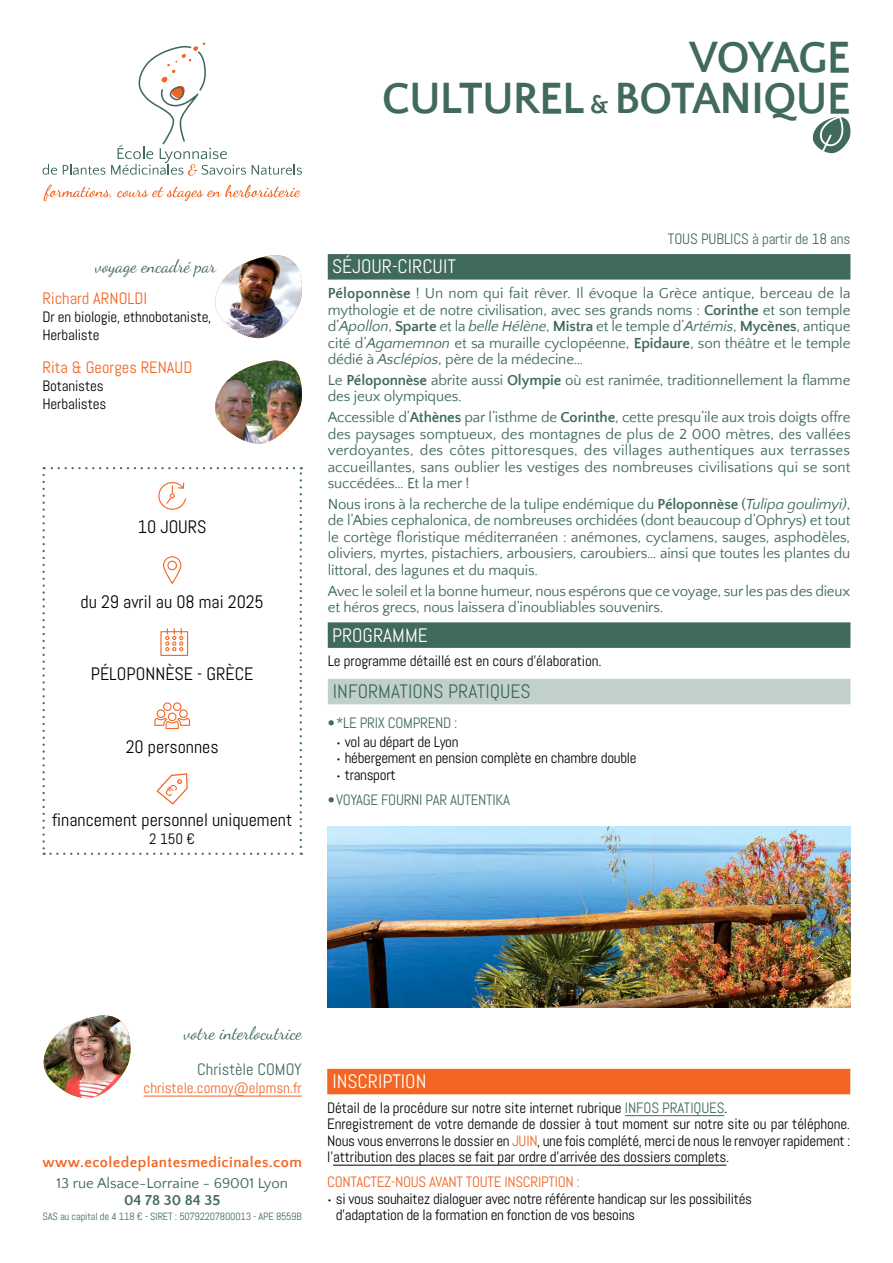
<style>
.page{position:relative;width:893px;height:1263px;background:#fff}
.page>*{position:absolute;margin:0;border:0;box-sizing:border-box;transform-origin:0 0}
.t1{font:700 45px/40.5px "Quattrocento Sans";letter-spacing:-.02em;color:#406a5a;text-align:right}
.t2{font:19.5px "Abel";color:#fff}
.t3{font:19.5px "Abel";color:#406a5a}
.t4{font:18px "Abel";color:#000}
.t5{font:18px "Dancing Script";color:#406a5a}
.t6{font:16.5px "Abel";color:#f26522}
.t7{font:16.5px "Abel";color:#406a5a}
.t8{font:15px/16.5px "Quattrocento Sans";letter-spacing:-.01em;color:#406a5a;text-align:justify}
.t9{font:15px/16.5px "Abel";letter-spacing:-.01em;color:#000}
.t10{font:15px "Abel";letter-spacing:-.01em;color:#406a5a}
.t11{font:15px "Abel";color:#f26522}
.t12{font:700 14.85px "Quattrocento Sans";letter-spacing:.03em;color:#f26522}
.t13{font:14.85px "Quattrocento Sans";color:#406a5a}
.t14{font:700 14.85px "Quattrocento Sans";color:#406a5a}
.t15{font:10.5px "Abel";letter-spacing:-.02em;color:#406a5a}
.s1{font-size:27px}
.s2{font-weight:700}
.s3{font-style:italic}
.s4{font-family:"Quattrocento Sans"}
.s5{color:#406a5a}
.s6{color:#f26522}
</style>
<div class="page">
<svg style="left:44px;top:185px;width:67px;height:16px"></svg>
<svg style="left:117px;top:185px;width:184px;height:16px"></svg>
<svg style="left:63px;top:164px;width:42px;height:11px"></svg>
<svg style="left:111px;top:43px;width:135px;height:133px"></svg>
<svg style="left:252px;top:164px;width:50px;height:11px"></svg>
<svg style="left:43px;top:164px;width:14px;height:11px"></svg>
<svg style="left:812px;top:117px;width:39px;height:37px"></svg>
<svg style="left:43px;top:467px;width:259px;height:388px"></svg>
<div style="left:328px;top:254px;width:522px;height:26px;background:#406a5a"></div>
<div style="left:328px;top:622px;width:522px;height:26px;background:#406a5a"></div>
<div style="left:328px;top:679px;width:522px;height:25px;background:#c1d1ca"></div>
<hr style="left:144px;top:1096px;width:158px;height:1px;background:#f26522">
<img style="left:44px;top:1015px;width:86px;height:84px">
<img style="left:215px;top:255px;width:87px;height:84px">
<img style="left:215px;top:361px;width:87px;height:83px">
<img style="left:327px;top:827px;width:523px;height:181px">
<div style="left:327px;top:1069px;width:523px;height:25px;background:#f26522"></div>
<hr style="left:625px;top:1115px;width:99px;height:1px;background:#406a5a">
<hr style="left:333px;top:1165px;width:393px;height:1px;background:#000">
<h1 class="t1" style="left:382px;top:39px;width:470px">Voyage<br>culturel <span class="s1">&amp;</span> botanique</h1>
<p class="t5" style="left:95px;top:252px;width:123px">voyage encadré par</p>
<p class="t6" style="left:43px;top:288px;width:106px">Richard ARNOLDI</p>
<p class="t9" style="left:43px;top:308px;width:170px;line-height:18px">Dr en biologie, ethnobotaniste,<br>Herbaliste</p>
<p class="t6" style="left:43px;top:357px;width:149px">Rita &amp; Georges RENAUD</p>
<p class="t9" style="left:43px;top:377px;width:65px;line-height:18px">Botanistes<br>Herbalistes</p>
<p class="t4" style="left:138px;top:516px;width:70px">10 JOURS</p>
<p class="t4" style="left:81px;top:590px;width:185px">du 29 avril au 08 mai 2025</p>
<p class="t4" style="left:91px;top:662px;width:164px">PÉLOPONNÈSE - GRÈCE</p>
<p class="t4" style="left:126px;top:735px;width:95px">20 personnes</p>
<p class="t4" style="left:52px;top:808px;width:242px">financement personnel uniquement</p>
<p class="t9" style="left:149px;top:831px;width:47px">2 150 €</p>
<p class="t10" style="left:668px;top:229px;width:184px">TOUS PUBLICS à partir de 18 ans</p>
<h2 class="t2" style="left:332px;top:254px;width:125px">SÉJOUR-CIRCUIT</h2>
<p class="t8" style="left:328px;top:286px;width:524px"><span class="s2">Péloponnèse</span> ! Un nom qui fait rêver. Il évoque la Grèce antique, berceau de la mythologie et de notre civilisation, avec ses grands noms : <span class="s2">Corinthe</span> et son temple d’<span class="s3">Apollon</span>, <span class="s2">Sparte</span> et la <span class="s3">belle Hélène</span>, <span class="s2">Mistra</span> et le temple d’<span class="s3">Artémis</span>, <span class="s2">Mycènes</span>, antique cité d’<span class="s3">Agamemnon</span> et sa muraille cyclopéenne, <span class="s2">Epidaure</span>, son théâtre et le temple dédié à <span class="s3">Asclépios</span>, père de la médecine…</p>
<p class="t8" style="left:328px;top:372px;width:524px">Le <span class="s2">Péloponnèse</span> abrite aussi <span class="s2">Olympie</span> où est ranimée, traditionnellement la flamme des jeux olympiques.</p>
<p class="t8" style="left:328px;top:409px;width:524px">Accessible d’<span class="s2">Athènes</span> par l’isthme de <span class="s2">Corinthe</span>, cette presqu’ile aux trois doigts offre des paysages somptueux, des montagnes de plus de 2 000 mètres, des vallées verdoyantes, des côtes pittoresques, des villages authentiques aux terrasses accueillantes, sans oublier les vestiges des nombreuses civilisations qui se sont succédées… Et la mer !</p>
<p class="t8" style="left:328px;top:496px;width:524px">Nous irons à la recherche de la tulipe endémique du <span class="s2">Péloponnèse</span> (<span class="s3">Tulipa goulimyi)</span>, de l’Abies cephalonica, de nombreuses orchidées (dont beaucoup d’Ophrys) et tout le cortège floristique méditerranéen : anémones, cyclamens, sauges, asphodèles, oliviers, myrtes, pistachiers, arbousiers, caroubiers… ainsi que toutes les plantes du littoral, des lagunes et du maquis.</p>
<p class="t8" style="left:328px;top:583px;width:524px">Avec le soleil et la bonne humeur, nous espérons que ce voyage, sur les pas des dieux et héros grecs, nous laissera d’inoubliables souvenirs.</p>
<h2 class="t2" style="left:332px;top:622px;width:11px">progr</h2>
<h2 class="t2" style="left:383px;top:622px;width:44px">amme</h2>
<p class="t9" style="left:328px;top:652px;width:275px">Le programme détaillé est en cours d’élaboration.</p>
<h2 class="t3" style="left:333px;top:679px;width:77px">in formations</h2>
<h2 class="t3" style="left:448px;top:679px;width:63px">prati ques</h2>
<p class="t10" style="left:328px;top:713px;width:93px">• *Le prix compren</p>
<p class="t10" style="left:443px;top:713px;width:16px">d :</p>
<p class="t9" style="left:336px;top:733px;width:124px"><span class="s4">•</span> vol au départ de Lyon</p>
<p class="t9" style="left:336px;top:750px;width:302px"><span class="s4">•</span> hébergement en pension complète en chambre double</p>
<p class="t9" style="left:336px;top:766px;width:61px"><span class="s4">•</span> transport</p>
<p class="t10" style="left:328px;top:790px;width:68px">• Voyage fourni</p>
<p class="t10" style="left:425px;top:790px;width:33px">par Autenti</p>
<p class="t10" style="left:496px;top:790px;width:16px">ka</p>
<p class="t5" style="left:184px;top:1019px;width:120px">votre interlocutrice</p>
<p class="t7" style="left:197px;top:1059px;width:105px">Christèle COMOY</p>
<p class="t11" style="left:144px;top:1079px;width:160px">christele.comoy@elpmsn.fr</p>
<p class="t12" style="left:43px;top:1154px;width:261px">www.ecoledeplantesmedicinales.com</p>
<p class="t13" style="left:56px;top:1175px;width:233px">13 rue Alsace-Lorraine - 69001 Lyon</p>
<p class="t14" style="left:124px;top:1193px;width:98px">04 78 30 84 35</p>
<p class="t15" style="left:43px;top:1210px;width:261px">SAS au capital de 4 118 € - SIRET : 50792207800013 - APE 8559B</p>
<h2 class="t2" style="left:332px;top:1069px;width:96px">INSCRIPTION</h2>
<p class="t9" style="left:327px;top:1099px;width:525px">Détail de la procédure sur notre site internet rubrique <span class="s5">INFOS PRATIQUES</span>.<br>Enregistrement de votre demande de dossier à tout moment sur notre site ou par téléphone.<br>Nous vous enverrons le dossier en <span class="s6">JUIN</span>, une fois complété, merci de nous le renvoyer rapidement : l’attribution des places se fait par ordre d’arrivée des dossiers complets.</p>
<p class="t11" style="left:327px;top:1173px;width:77px">Contactez-nous</p>
<p class="t11" style="left:429px;top:1173px;width:45px">avant toute</p>
<p class="t11" style="left:504px;top:1173px;width:8px">inscription</p>
<p class="t11" style="left:577px;top:1173px;width:5px">:</p>
<p class="t9" style="left:336px;top:1190px;width:418px;text-indent:-9px"><span class="s4">•</span> si vous souhaitez dialoguer avec notre référente handicap sur les possibilités d’adaptation de la formation en fonction de vos besoins</p>
</div>
